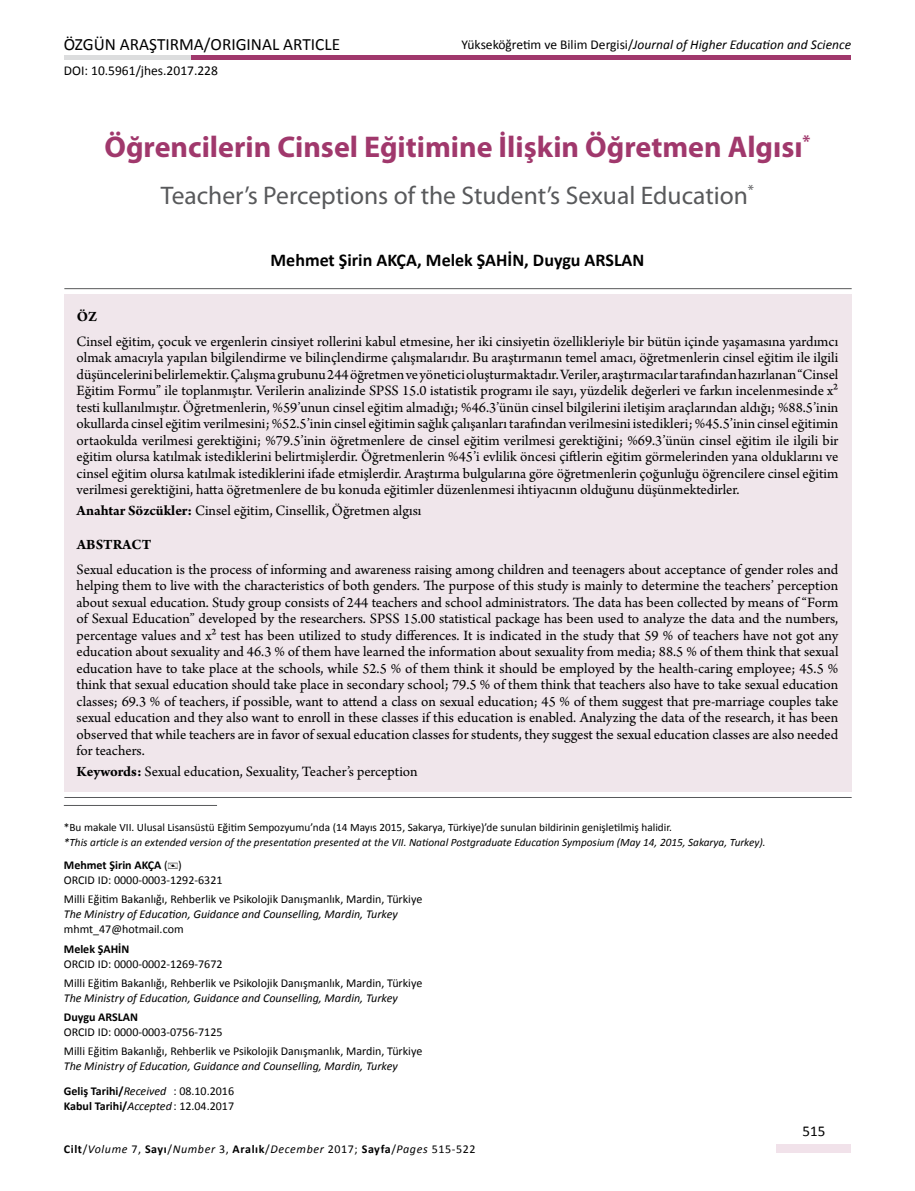
<style>
.page{position:relative;width:915px;height:1191px;background:#fff}
.page>*{position:absolute;margin:0;border:0;box-sizing:border-box;transform-origin:0 0}
.t1{font:700 30px "Myriad Pro";color:#a0386c}
.t2{font:25.5px "Myriad Pro";color:#58595b}
.t3{font:700 18px "Calibri";color:#000}
.t4{font:17.25px "Calibri";color:#000}
.t5{font:15px/16.5px "Arno Pro";color:#000;text-align:justify}
.t6{font:700 15px "Arno Pro";letter-spacing:.005em;color:#000}
.t7{font:15px "Calibri";color:#000}
.t8{font:italic 13.5px "Calibri";color:#000}
.t9{font:13.5px "Calibri";color:#000}
.t10{font:12px/19.2px "Calibri";color:#000}
.t11{font:italic 12px/24.8px "Calibri";color:#000}
.t12{font:italic 12px "Calibri";letter-spacing:.05em;color:#000}
.t13{font:700 12px "Calibri";color:#000}
.t14{font:italic 11.25px "Calibri";color:#000}
.t15{font:11.25px "Calibri";color:#000}
.s1{font-style:normal}
.s2{font-weight:700}
.s3{font-weight:700;font-style:normal}
.s4{font-weight:400;font-style:italic}
.s5{font-weight:400}
</style>
<div class="page">
<div style="left:776px;top:1144px;width:74px;height:8px;background:#f1e2ea"></div>
<div style="left:64px;top:55px;width:132px;height:5px;background:#dcddde"></div>
<div style="left:191px;top:55px;width:659px;height:5px;background:#a0386c"></div>
<div style="left:64px;top:295px;width:786px;height:497px;background:#f0e6eb"></div>
<hr style="left:64px;top:797px;width:787px;height:1px;background:#58595b">
<hr style="left:64px;top:288px;width:787px;height:1px;background:#58595b">
<hr style="left:64px;top:805px;width:153px;height:1px;background:#58595b">
<p class="t4" style="left:64px;top:34px;width:278px">ÖZGÜN ARAŞTIRMA/ORIGINAL ARTICLE</p>
<p class="t9" style="left:64px;top:62px;width:156px">DOI: 10.5961/jhes.2017.228</p>
<p class="t8" style="left:461px;top:36px;width:391px"><span class="s1">Yükseköğretim ve Bilim Dergisi/</span>Journal of Higher Education and Science</p>
<h1 class="t1" style="left:104px;top:128px;width:707px">Öğrencilerin Cinsel Eğitimine İlişkin Öğretmen Algısı<sup>*</sup></h1>
<h2 class="t2" style="left:161px;top:179px;width:594px">Teacher’s Perceptions of the Student’s Sexual Education<sup>*</sup></h2>
<p class="t3" style="left:270px;top:248px;width:375px">Mehmet Şirin AKÇA, Melek ŞAHİN, Duygu ARSLAN</p>
<p class="t6" style="left:77px;top:308px;width:22px">Öz</p>
<p class="t5" style="left:77px;top:334px;width:763px">Cinsel eğitim, çocuk ve ergenlerin cinsiyet rollerini kabul etmesine, her iki cinsiyetin özellikleriyle bir bütün içinde yaşamasına yardımcı olmak amacıyla yapılan bilgilendirme ve bilinçlendirme çalışmalarıdır. Bu araştırmanın temel amacı, öğretmenlerin cinsel eğitim ile ilgili düşüncelerini belirlemektir. Çalışma grubunu 244 öğretmen ve yönetici oluşturmaktadır. Veriler, araştırmacılar tarafından hazırlanan “Cinsel Eğitim Formu” ile toplanmıştır. Verilerin analizinde SPSS 15.0 istatistik programı ile sayı, yüzdelik değerleri ve farkın incelenmesinde x² testi kullanılmıştır. Öğretmenlerin, %59’unun cinsel eğitim almadığı; %46.3’ünün cinsel bilgilerini iletişim araçlarından aldığı; %88.5’inin okullarda cinsel eğitim verilmesini; %52.5’inin cinsel eğitimin sağlık çalışanları tarafından verilmesini istedikleri; %45.5’inin cinsel eğitimin ortaokulda verilmesi gerektiğini; %79.5’inin öğretmenlere de cinsel eğitim verilmesi gerektiğini; %69.3’ünün cinsel eğitim ile ilgili bir eğitim olursa katılmak istediklerini belirtmişlerdir. Öğretmenlerin %45’i evlilik öncesi çiftlerin eğitim görmelerinden yana olduklarını ve cinsel eğitim olursa katılmak istediklerini ifade etmişlerdir. Araştırma bulgularına göre öğretmenlerin çoğunluğu öğrencilere cinsel eğitim verilmesi gerektiğini, hatta öğretmenlere de bu konuda eğitimler düzenlenmesi ihtiyacının olduğunu düşünmektedirler.</p>
<p class="t5" style="left:77px;top:503px;width:346px"><span class="s2">Anahtar Sözcükler:</span> Cinsel eğitim, Cinsellik, Öğretmen algısı</p>
<p class="t6" style="left:77px;top:535px;width:76px">ABSTRACT</p>
<p class="t5" style="left:77px;top:562px;width:763px">Sexual education is the process of informing and awareness raising among children and teenagers about acceptance of gender roles and helping them to live with the characteristics of both genders. The purpose of this study is mainly to determine the teachers’ perception about sexual education. Study group consists of 244 teachers and school administrators. The data has been collected by means of “Form of Sexual Education” developed by the researchers. SPSS 15.00 statistical package has been used to analyze the data and the numbers, percentage values and x² test has been utilized to study differences. It is indicated in the study that 59 % of teachers have not got any education about sexuality and 46.3 % of them have learned the information about sexuality from media; 88.5 % of them think that sexual education have to take place at the schools, while 52.5 % of them think it should be employed by the health-caring employee; 45.5 % think that sexual education should take place in secondary school; 79.5 % of them think that teachers also have to take sexual education classes; 69.3 % of teachers, if possible, want to attend a class on sexual education; 45 % of them suggest that pre-marriage couples take sexual education and they also want to enroll in these classes if this education is enabled. Analyzing the data of the research, it has been observed that while teachers are in favor of sexual education classes for students, they suggest the sexual education classes are also needed for teachers.</p>
<p class="t5" style="left:77px;top:764px;width:342px"><span class="s2">Keywords:</span> Sexual education, Sexuality, Teacher’s perception</p>
<p class="t15" style="left:64px;top:819px;width:609px">*Bu makale VII. Ulusal Lisansüstü Eğitim Sempozyumu’nda (14 Mayıs 2015, Sakarya, Türkiye)’de sunulan bildirinin genişletilmiş halidir.</p>
<p class="t14" style="left:64px;top:834px;width:703px">*This article is an extended version of the presentation presented at the VII. National Postgraduate Education Symposium (May 14, 2015, Sakarya, Turkey).</p>
<p class="t10" style="left:64px;top:857px;width:160px;line-height:15px"><span class="s2">Mehmet Şirin AKÇA</span> ( )<br>ORCID ID: 0000-0003-1292-6321</p>
<p class="t10" style="left:64px;top:889px;width:360px">Milli Eğitim Bakanlığı, Rehberlik ve Psikolojik Danışmanlık, Mardin, Türkiye</p>
<p class="t11" style="left:64px;top:901px;width:335px">The Ministry of Education, Guidance and Counselling, Mardin, Turkey</p>
<p class="t10" style="left:64px;top:919px;width:121px">mhmt_47@hotmail.com</p>
<p class="t13" style="left:64px;top:941px;width:67px">Melek ŞAHİN</p>
<p class="t10" style="left:64px;top:954px;width:360px">ORCID ID: 0000-0002-1269-7672<br>Milli Eğitim Bakanlığı, Rehberlik ve Psikolojik Danışmanlık, Mardin, Türkiye</p>
<p class="t11" style="left:64px;top:985px;width:335px">The Ministry of Education, Guidance and Counselling, Mardin, Turkey</p>
<p class="t13" style="left:64px;top:1009px;width:76px">Duygu ARSLAN</p>
<p class="t10" style="left:64px;top:1022px;width:360px">ORCID ID: 0000-0003-0756-7125<br>Milli Eğitim Bakanlığı, Rehberlik ve Psikolojik Danışmanlık, Mardin, Türkiye</p>
<p class="t11" style="left:64px;top:1053px;width:335px">The Ministry of Education, Guidance and Counselling, Mardin, Turkey<br><span class="s3">Geliş Tarihi/</span>Received <span class="s1">: 08.10.2016</span></p>
<p class="t13" style="left:64px;top:1098px;width:172px">Kabul Tarihi/<span class="s4">Accepted</span><span class="s5">: 12.04.2017</span></p>
<p class="t12" style="left:64px;top:1140px;width:413px"><span class="s3">Cilt</span><span class="s1">/</span>Volume <span class="s1">7,</span> <span class="s3">Sayı</span><span class="s1">/</span>Number <span class="s1">3,</span> <span class="s3">Aralık</span><span class="s1">/</span>December <span class="s1">2017;</span> <span class="s3">Sayfa</span><span class="s1">/</span>Pages <span class="s1">515-522</span></p>
<p class="t7" style="left:802px;top:1121px;width:24px">515</p>
</div>
